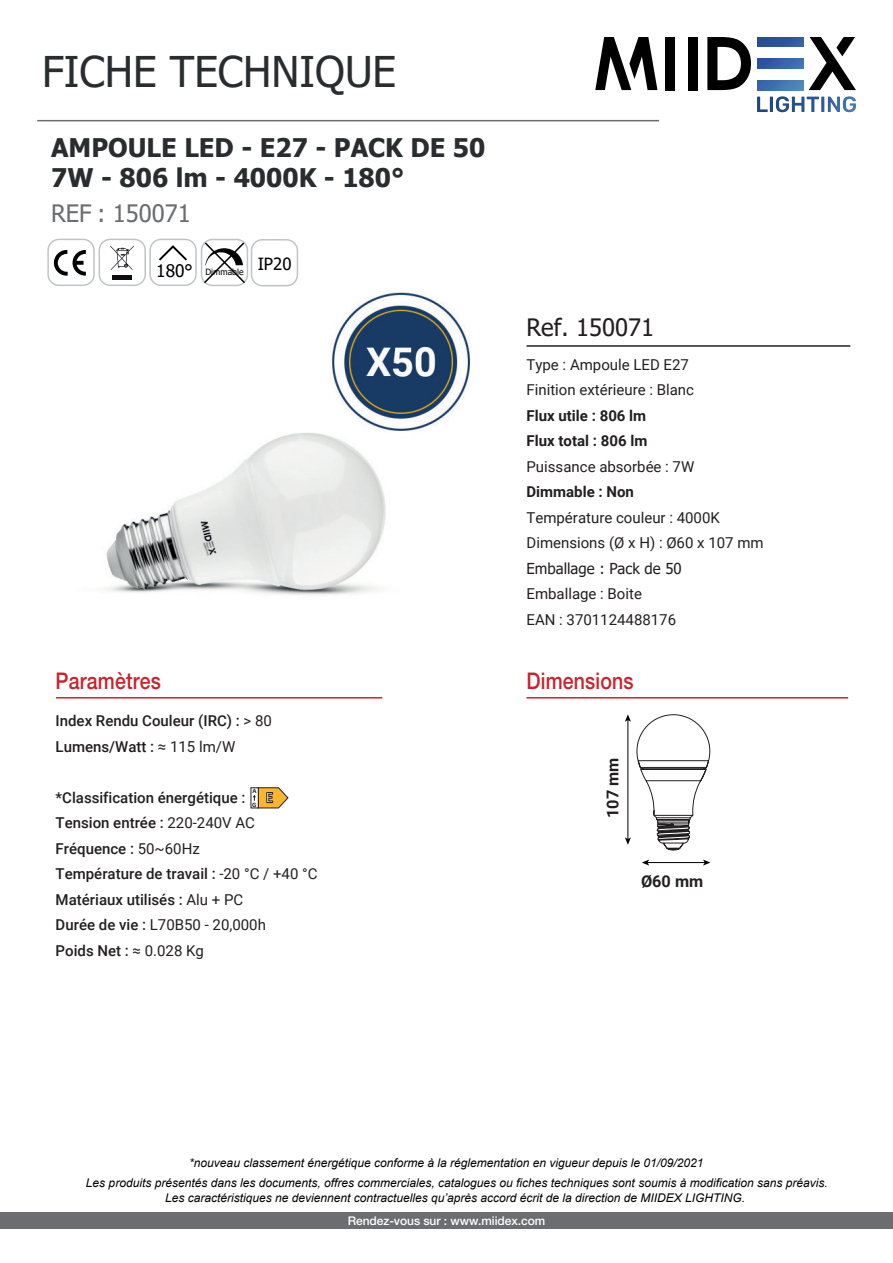
<style>
.page{position:relative;width:893px;height:1263px;background:#fff}
.page>*{position:absolute;margin:0;border:0;box-sizing:border-box;transform-origin:0 0}
.t1{font:42.3px "Tahoma";color:#292d2f}
.t2{font:700 25.65px/30.6px "Tahoma";color:#292d2f}
.t3{font:24px "Tahoma";color:#6c6d70}
.t4{font:24px "Tahoma";color:#231f20}
.t5{font:500 22.95px "Helvetica Neue LT Std";letter-spacing:.01em;color:#cb212b;scale:.85 1}
.t6{font:17.25px "Tahoma";color:#000}
.t7{font:16.8px "Tahoma";color:#000}
.t8{font:700 16.35px "Roboto";color:#231f20}
.t9{font:15.15px "Tahoma";color:#231f20}
.t10{font:500 15px/25.5px "Roboto";color:#231f20}
.t11{font:15px/25.5px "Roboto";color:#231f20}
.t12{font:700 15px/25.5px "Roboto";color:#231f20}
.t13{font:italic 12px "Arial";color:#000001}
.t14{font:500 12px "Helvetica Neue LT Std";letter-spacing:-.005em;color:#fff}
.t15{font:8.7px "Tahoma";color:#000}
.t16{font:700 6.75px/13.2px "Calibri";color:#231f20}
.s1{font-weight:400}
.s2{font-weight:400;font-size:15.15px}
.s3{font-size:15.15px}
</style>
<div class="page">
<img style="left:89px;top:280px;width:381px;height:316px">
<div style="left:48px;top:239px;width:46px;height:46px;background:#fff;border-radius:11px"></div>
<div style="left:47px;top:239px;width:48px;height:47px;border:1px solid #c1c4c7;border-radius:11px"></div>
<div style="left:99px;top:239px;width:46px;height:46px;background:#fff;border-radius:11px"></div>
<div style="left:99px;top:239px;width:47px;height:47px;border:1px solid #c1c4c7;border-radius:11px"></div>
<svg style="left:54px;top:250px;width:32px;height:26px"></svg>
<svg style="left:110px;top:245px;width:24px;height:25px"></svg>
<div style="left:112px;top:275px;width:20px;height:5px;background:#0f0c12"></div>
<div style="left:150px;top:239px;width:46px;height:46px;background:#fff;border-radius:11px"></div>
<div style="left:149px;top:239px;width:48px;height:47px;border:1px solid #c1c4c7;border-radius:11px"></div>
<svg style="left:159px;top:245px;width:28px;height:16px"></svg>
<div style="left:251px;top:239px;width:47px;height:47px;border:1px solid #c1c4c7;border-radius:11px"></div>
<hr style="left:526px;top:345px;width:324px;height:2px;background:#231f20">
<div style="left:0;top:1212px;width:893px;height:16px;background:#6c6d70"></div>
<hr style="left:37px;top:120px;width:622px;height:1px;background:#6c6d70">
<svg style="left:809px;top:37px;width:47px;height:53px"></svg>
<svg style="left:707px;top:37px;width:44px;height:53px"></svg>
<div style="left:688px;top:37px;width:10px;height:53px;background:#000001"></div>
<div style="left:665px;top:37px;width:10px;height:53px;background:#000001"></div>
<svg style="left:757px;top:96px;width:99px;height:16px"></svg>
<svg style="left:595px;top:37px;width:62px;height:53px"></svg>
<svg style="left:757px;top:37px;width:46px;height:9px"></svg>
<svg style="left:757px;top:59px;width:46px;height:9px"></svg>
<svg style="left:757px;top:81px;width:46px;height:9px"></svg>
<hr style="left:526px;top:697px;width:322px;height:1px;background:#d01f26">
<hr style="left:56px;top:697px;width:326px;height:1px;background:#d01f26">
<div style="left:201px;top:239px;width:47px;height:47px;border:1px solid #c1c4c7;border-radius:11px"></div>
<svg style="left:202px;top:241px;width:45px;height:44px"></svg>
<svg style="left:251px;top:787px;width:2px;height:21px"></svg>
<svg style="left:253px;top:787px;width:35px;height:21px"></svg>
<hr style="left:647px;top:862px;width:58px;height:1px;background:#000001">
<svg style="left:703px;top:859px;width:7px;height:7px"></svg>
<svg style="left:642px;top:859px;width:7px;height:7px"></svg>
<svg style="left:625px;top:714px;width:85px;height:137px"></svg>
<h1 class="t1" style="left:42px;top:43px;width:356px">FICHE TECHNIQUE</h1>
<h2 class="t2" style="left:51px;top:133px;width:436px">AMPOULE LED - E27 - PACK DE 50<br>7W - 806 lm - 4000K - 180°</h2>
<h3 class="t3" style="left:51px;top:197px;width:141px">REF : 150071</h3>
<h3 class="t6" style="left:156px;top:259px;width:38px">180°</h3>
<p class="t15" style="left:205px;top:266px;width:40px">Dimmable</p>
<h3 class="t7" style="left:258px;top:253px;width:35px">IP20</h3>
<h3 class="t5" style="left:56px;top:667px;width:125px">Paramètres</h3>
<p class="t10" style="left:56px;top:708px;width:218px">Index Rendu Couleur (IRC) : <span class="s1">&gt; 80<br></span>Lumens/Watt : <span class="s2">≈ 115</span> <span class="s1">lm/W</span></p>
<p class="t10" style="left:56px;top:784px;width:263px">*Classification énergétique :<br>Tension entrée : <span class="s1">220-240V AC<br></span>Fréquence : <span class="s1">50~60Hz<br></span>Température de travail <span class="s3">:</span> <span class="s1">-20 °C / +40 °C<br></span>Matériaux utilisés : <span class="s1">Alu + PC<br></span>Durée de vie : <span class="s1">L70B50 - 20,000h<br></span>Poids Net : <span class="s2">≈</span> <span class="s1">0.028 Kg</span></p>
<p class="t16" style="left:252px;top:784px;width:6px">A<br>G</p>
<h3 class="t4" style="left:526px;top:311px;width:129px">Ref. 150071</h3>
<p class="t11" style="left:526px;top:351px;width:169px">Type : Ampoule LED E27<br>Finition extérieure : Blanc</p>
<p class="t12" style="left:526px;top:402px;width:122px">Flux utile : 806 lm<br>Flux total : 806 lm</p>
<p class="t11" style="left:526px;top:453px;width:169px">Puissance absorbée : 7W</p>
<p class="t12" style="left:526px;top:479px;width:109px">Dimmable : Non</p>
<p class="t11" style="left:526px;top:504px;width:239px">Température couleur : 4000K<br>Dimensions (Ø x H) : Ø60 x 107 mm</p>
<p class="t9" style="left:526px;top:558px;width:157px">Emballage : Pack de 50</p>
<p class="t11" style="left:526px;top:581px;width:151px">Emballage : Boite<br>EAN : 3701124488176</p>
<h3 class="t5" style="left:526px;top:667px;width:128px">Dimensions</h3>
<h3 class="t8" style="left:601px;top:818px;width:62px;rotate:-90deg">107 mm</h3>
<h3 class="t8" style="left:641px;top:870px;width:64px">Ø60 mm</h3>
<p class="t13" style="left:189px;top:1155px;width:516px">*nouveau classement énergétique conforme à la réglementation en vigueur depuis le 01/09/2021</p>
<p class="t13" style="left:86px;top:1175px;width:743px">Les produits présentés dans les documents, offres commerciales, catalogues ou fiches techniques sont soumis à modification sans préavis.</p>
<p class="t13" style="left:165px;top:1190px;width:582px">Les caractéristiques ne deviennent contractuelles qu’après accord écrit de la direction de MIIDEX LIGHTING.</p>
<p class="t14" style="left:348px;top:1213px;width:199px">Rendez-vous sur : www.miidex.com</p>
</div>
